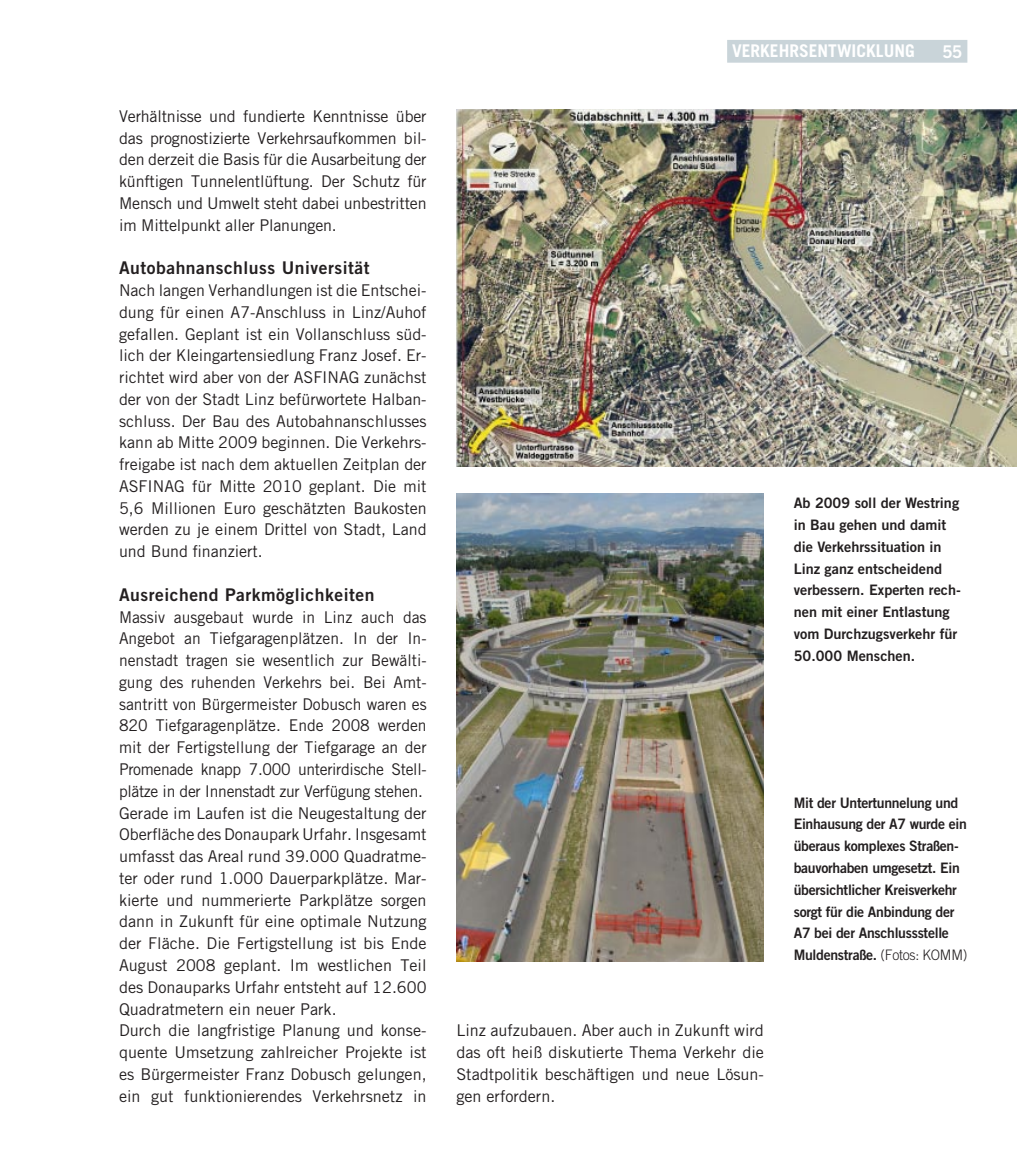
<style>
.page{position:relative;width:1017px;height:1166px;background:#fff}
.page>*{position:absolute;margin:0;border:0;box-sizing:border-box;transform-origin:0 0}
.t1{font:17.5px "Trade Gothic Bold Two";letter-spacing:.03em;color:#231f20}
.t2{font:700 17.5px "Trade Gothic";color:#fff}
.t3{font:17.5px "Trade Gothic Bold Two";color:#fff}
.t4{font:700 17.5px "Trade Gothic";color:#c9d4d9}
.t5{font:16.1px/21.7px "Trade Gothic";color:#231f20;text-align:justify}
.t6{font:14.35px/21.7px "Trade Gothic Bold Two";letter-spacing:-.02em;color:#231f20}
.t7{font:14.35px/21.7px "Trade Gothic Bold Two";color:#231f20}
.s1{font-family:"Trade Gothic";font-weight:300}
</style>
<div class="page">
<div style="left:727px;top:40px;width:240px;height:23px;background:#c9d4d9"></div>
<img style="left:456px;top:109px;width:561px;height:357px">
<img style="left:456px;top:494px;width:308px;height:467px">
<p class="t5" style="left:119px;top:105px;width:309px">Verhältnisse und fundierte Kenntnisse über das prognostizierte Verkehrsaufkommen bil&shy;den derzeit die Basis für die Ausarbeitung der künftigen Tunnelentlüftung. Der Schutz für Mensch und Umwelt steht dabei unbestritten im Mittelpunkt aller Planungen.</p>
<p class="t1" style="left:119px;top:257px;width:252px">Autobahnanschluss Universität</p>
<p class="t5" style="left:119px;top:279px;width:309px">Nach langen Verhandlungen ist die Entschei&shy;dung für einen A7-Anschluss in Linz/Auhof gefallen. Geplant ist ein Vollanschluss süd&shy;lich der Kleingartensiedlung Franz Josef. Er&shy;richtet wird aber von der ASFINAG zunächst der von der Stadt Linz befürwortete Halban&shy;schluss. Der Bau des Autobahnanschlusses kann ab Mitte 2009 beginnen. Die Verkehrs&shy;freigabe ist nach dem aktuellen Zeitplan der ASFINAG für Mitte 2010 geplant. Die mit 5,6 Millionen Euro geschätzten Baukosten werden zu je einem Drittel von Stadt, Land und Bund finanziert.</p>
<p class="t1" style="left:119px;top:584px;width:257px">Ausreichend Parkmöglichkeiten</p>
<p class="t5" style="left:119px;top:606px;width:309px;text-align:left">Massiv ausgebaut wurde in Linz auch das Angebot an Tiefgaragenplätzen. In der In&shy;nenstadt tragen sie wesentlich zur Bewälti&shy;gung des ruhenden Verkehrs bei. Bei Amt&shy;santritt von Bürgermeister Dobusch waren es 820 Tief-garagenplätze. Ende 2008 werden mit der Fertigstellung der Tiefgarage an der Prome-nade knapp 7.000 unterirdische Stell&shy;plätze in der Innenstadt zur Verfügung stehen.<br>Gerade im Laufen ist die Neugestaltung der Oberfläche des Donaupark Urfahr. Insgesamt umfasst das Areal rund 39.000 Quadratme&shy;ter oder rund 1.000 Dauerparkplätze. Mar&shy;kierte und nummerierte Parkplätze sorgen dann in Zukunft für eine optimale Nutzung der Fläche. Die Fertigstellung ist bis Ende August 2008 geplant. Im westlichen Teil des Donauparks Urfahr entsteht auf 12.600<br>Quadratmetern ein neuer Park.<br>Durch die langfristige Planung und konse&shy;quente Umsetzung zahlreicher Projekte ist es Bürgermeister Franz Dobusch gelungen, ein gut funktionierendes Verkehrsnetz in</p>
<p class="t2" style="left:732px;top:40px;width:184px">VERKEHRSENTWICKLUNG</p>
<p class="t4" style="left:959px;top:40px;width:10px">•</p>
<p class="t3" style="left:942px;top:41px;width:22px">55</p>
<p class="t7" style="left:794px;top:492px;width:169px">Ab 2009 soll der Westring in Bau gehen und damit die Verkehrssituation in<br>Linz ganz entscheidend verbessern. Experten rech&shy;nen mit einer Entlastung vom Durchzugsverkehr für<br>50.000 Menschen.</p>
<p class="t5" style="left:456px;top:1019px;width:309px">Linz aufzubauen. Aber auch in Zukunft wird das oft heiß diskutierte Thema Verkehr die Stadtpolitik beschäftigen und neue Lösun&shy;gen erfordern.</p>
<p class="t6" style="left:794px;top:791px;width:175px">Mit der Untertunnelung und<br>Einhausung der A7 wurde ein überaus komplexes Straßen&shy;bauvorhaben umgesetzt. Ein übersichtlicher Kreisverkehr sorgt für die Anbindung der<br>A7 bei der Anschlussstelle<br>Muldenstraße. <span class="s1">(Fotos: KOMM )</span></p>
</div>
